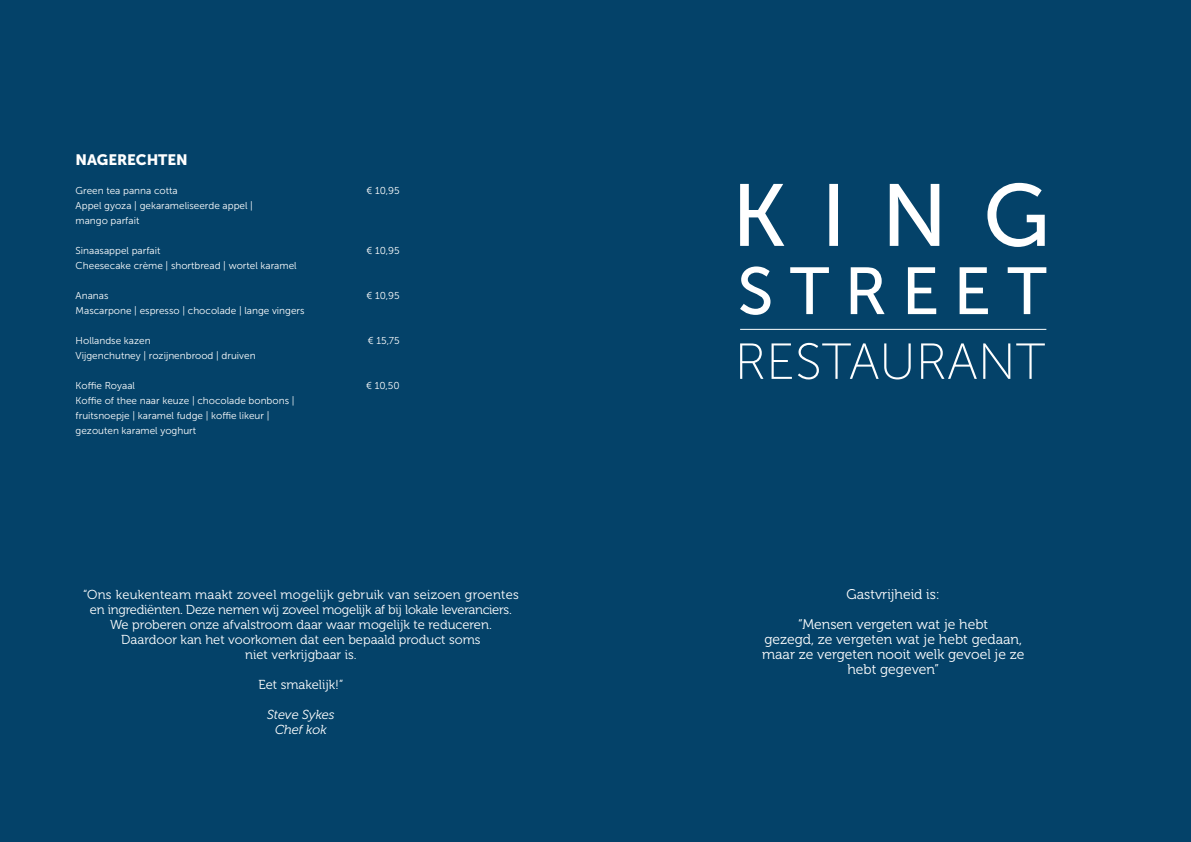
<style>
.page{position:relative;width:1191px;height:842px;background:#044269}
.page>*{position:absolute;margin:0;border:0;box-sizing:border-box;transform-origin:0 0}
.t1{font:15px "Museo Sans 900";letter-spacing:-.005em;color:#fff}
.t2{font:14px/15px "Museo 300";color:#fff;text-align:center}
.t3{font:13px/15px "Museo 300";color:#fff;text-align:center}
.t4{font:italic 13px/15px "Museo 300";color:#fff;text-align:center}
.t5{font:10px/15px "Museo Sans 300";color:#fff}
</style>
<div class="page">
<svg style="left:740px;top:183px;width:304px;height:64px"></svg>
<svg style="left:740px;top:266px;width:306px;height:49px"></svg>
<hr style="left:740px;top:329px;width:306px;height:1px;background:#fff">
<svg style="left:740px;top:343px;width:304px;height:36px"></svg>
<h1 class="t1" style="left:76px;top:151px;width:114px">NAGERECHTEN</h1>
<p class="t5" style="left:76px;top:183px;width:103px">Green tea panna cotta</p>
<p class="t5" style="left:366px;top:183px;width:35px">€ 10,95</p>
<p class="t5" style="left:76px;top:198px;width:179px">Appel gyoza | gekarameliseerde appel | mango parfait</p>
<p class="t5" style="left:76px;top:243px;width:86px">Sinaasappel parfait</p>
<p class="t5" style="left:366px;top:243px;width:35px">€ 10,95</p>
<p class="t5" style="left:76px;top:258px;width:222px">Cheesecake crème | shortbread | wortel karamel</p>
<p class="t5" style="left:76px;top:288px;width:34px">Ananas</p>
<p class="t5" style="left:366px;top:288px;width:35px">€ 10,95</p>
<p class="t5" style="left:76px;top:303px;width:230px">Mascarpone | espresso | chocolade | lange vingers</p>
<p class="t5" style="left:76px;top:333px;width:77px">Hollandse kazen</p>
<p class="t5" style="left:368px;top:333px;width:33px">€ 15,75</p>
<p class="t5" style="left:76px;top:348px;width:181px">Vijgenchutney | rozijnenbrood | druiven</p>
<p class="t5" style="left:76px;top:378px;width:61px">Koffie Royaal</p>
<p class="t5" style="left:366px;top:378px;width:35px">€ 10,50</p>
<p class="t5" style="left:76px;top:393px;width:220px">Koffie of thee naar keuze | chocolade bonbons | fruitsnoepje | karamel fudge | koffie likeur | gezouten karamel yoghurt</p>
<p class="t3" style="left:83px;top:587px;width:437px">“Ons keukenteam maakt zoveel mogelijk gebruik van seizoen groentes en ingrediënten. Deze nemen wij zoveel mogelijk af bij lokale leveranciers.<br>We proberen onze afvalstroom daar waar mogelijk te reduceren.<br>Daardoor kan het voorkomen dat een bepaald product soms<br>niet verkrijgbaar is.</p>
<h3 class="t3" style="left:258px;top:677px;width:86px">Eet smakelijk!”</h3>
<h3 class="t4" style="left:267px;top:707px;width:69px">Steve Sykes<br>Chef kok</h3>
<h2 class="t2" style="left:798px;top:580px;width:192px;line-height:30px">Gastvrijheid is:<br>“Mensen vergeten wat je hebt</h2>
<h2 class="t2" style="left:762px;top:632px;width:264px">gezegd, ze vergeten wat je hebt gedaan, maar ze vergeten nooit welk gevoel je ze hebt gegeven”</h2>
</div>
